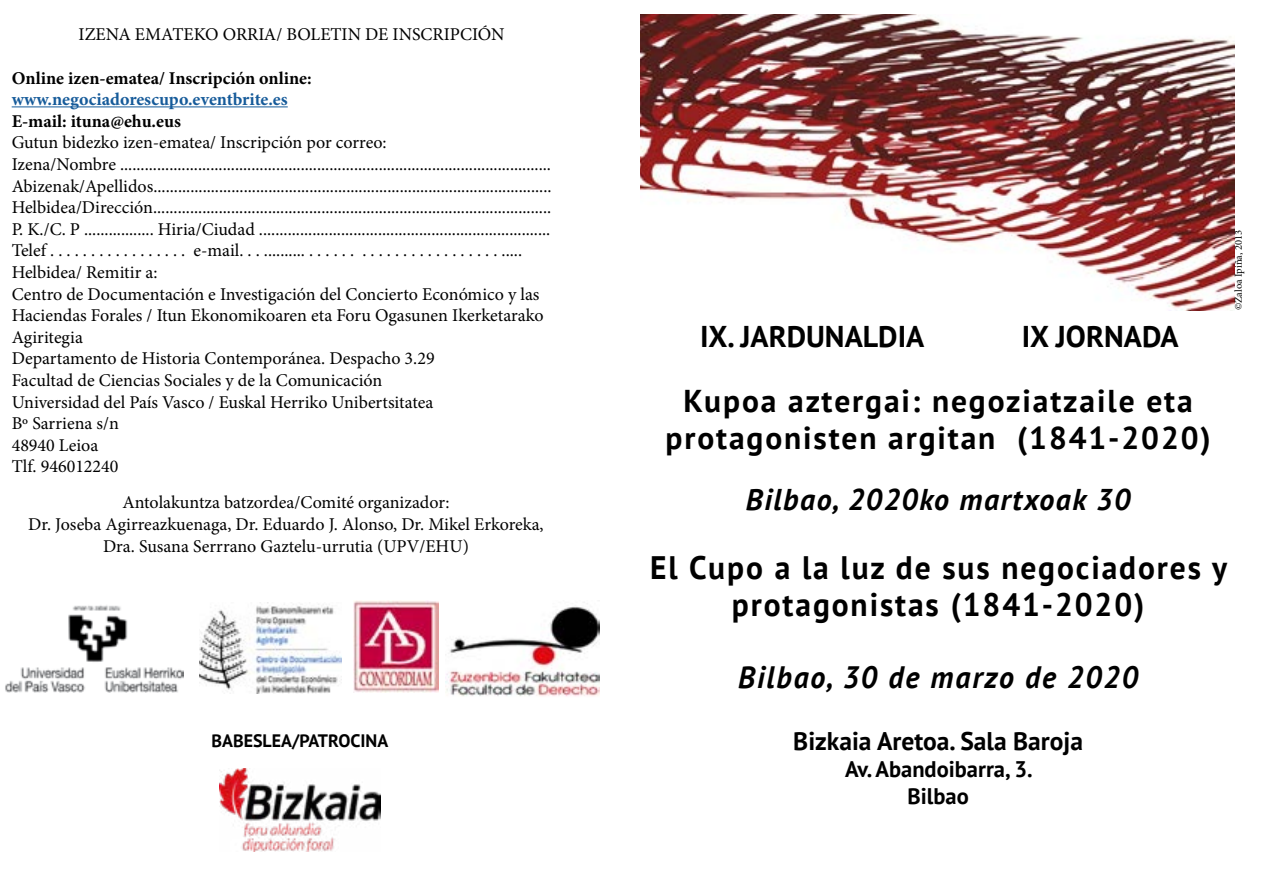
<style>
.page{position:relative;width:1263px;height:893px;background:#fff}
.page>*{position:absolute;margin:0;border:0;box-sizing:border-box;transform-origin:0 0}
.t1{font:700 32.4px/37.8px "PT Sans";letter-spacing:.06em;color:#000;text-align:center}
.t2{font:700 31.5px/37.8px "PT Sans";letter-spacing:.06em;color:#000;text-align:center}
.t3{font:italic 700 30.9px "PT Sans";letter-spacing:.06em;color:#000}
.t4{font:italic 700 30px "PT Sans";letter-spacing:.05em;color:#000}
.t5{font:700 30px "PT Sans";color:#000}
.t6{font:700 25.5px "PT Sans";color:#000}
.t7{font:700 22.5px/27px "PT Sans";color:#000;text-align:center}
.t8{font:18px/21.6px "Minion Pro";color:#000}
.t9{font:700 18px "Minion Pro";color:#000}
.t10{font:700 18px "Minion Pro";color:#165b9a}
.t11{font:700 18px "PT Sans";color:#000}
.t12{font:10.5px "Minion Pro";color:#000}
</style>
<div class="page">
<img style="left:219px;top:769px;width:162px;height:82px">
<hr style="left:12px;top:106px;width:276px;height:1px;background:#165b9a">
<img style="left:5px;top:605px;width:178px;height:87px">
<img style="left:445px;top:602px;width:155px;height:95px">
<img style="left:354px;top:600px;width:84px;height:92px">
<img style="left:200px;top:602px;width:142px;height:91px">
<img style="left:640px;top:14px;width:594px;height:296px">
<p class="t8" style="left:79px;top:24px;width:428px">IZENA EMATEKO ORRIA/ BOLETIN DE INSCRIPCIÓN</p>
<p class="t9" style="left:12px;top:65px;width:301px">Online izen-ematea/ Inscripción online:</p>
<p class="t10" style="left:12px;top:87px;width:278px">www.negociadorescupo.eventbrite.es</p>
<p class="t9" style="left:12px;top:108px;width:171px">E-mail: ituna@ehu.eus</p>
<p class="t8" style="left:12px;top:132px;width:541px">Gutun bidezko izen-ematea/ Inscripción por correo:<br>Izena/Nombre .........................................................................................................<br>Abizenak/Apellidos.................................................................................................<br>Helbidea/Dirección.................................................................................................<br>P. K./C. P ................. Hiria/Ciudad .......................................................................<br>Telef . . . . . . . . . . . . . . . . . e-mail. . . .......... . . . . . . . . . . . . . . . . . . . . . . . .....<br>Helbidea/ Remitir a:<br>Centro de Documentación e Investigación del Concierto Económico y las Haciendas Forales / Itun Ekonomikoaren eta Foru Ogasunen Ikerketarako Agiritegia<br>Departamento de Historia Contemporánea. Despacho 3.29<br>Facultad de Ciencias Sociales y de la Comunicación<br>Universidad del País Vasco / Euskal Herriko Unibertsitatea<br>Bº Sarriena s/n<br>48940 Leioa<br>Tlf. 946012240</p>
<p class="t8" style="left:28px;top:492px;width:517px;text-align:center">Antolakuntza batzordea/Comité organizador:<br>Dr. Joseba Agirreazkuenaga, Dr. Eduardo J. Alonso, Dr. Mikel Erkoreka,<br>Dra. Susana Serrrano Gaztelu-urrutia (UPV/EHU)</p>
<p class="t11" style="left:212px;top:728px;width:178px">BABESLEA/PATROCINA</p>
<h3 class="t5" style="left:700px;top:316px;width:226px">IX. JARDUNALDIA</h3>
<h3 class="t5" style="left:1022px;top:316px;width:158px">IX JORNADA</h3>
<h2 class="t2" style="left:665px;top:381px;width:547px">Kupoa aztergai: negoziatzaile eta protagonisten argitan (1841-2020)</h2>
<h3 class="t4" style="left:746px;top:480px;width:386px">Bilbao, 2020ko martxoak 30</h3>
<p class="t12" style="left:1231px;top:310px;width:82px;rotate:-90deg">©Zaloa Ipiña, 2013</p>
<h1 class="t1" style="left:650px;top:548px;width:579px">El Cupo a la luz de sus negociadores y protagonistas (1841-2020)</h1>
<h3 class="t3" style="left:738px;top:657px;width:401px">Bilbao, 30 de marzo de 2020</h3>
<h3 class="t6" style="left:793px;top:724px;width:291px">Bizkaia Aretoa. Sala Baroja</h3>
<p class="t7" style="left:845px;top:755px;width:189px">Av. Abandoibarra, 3.<br>Bilbao</p>
</div>
